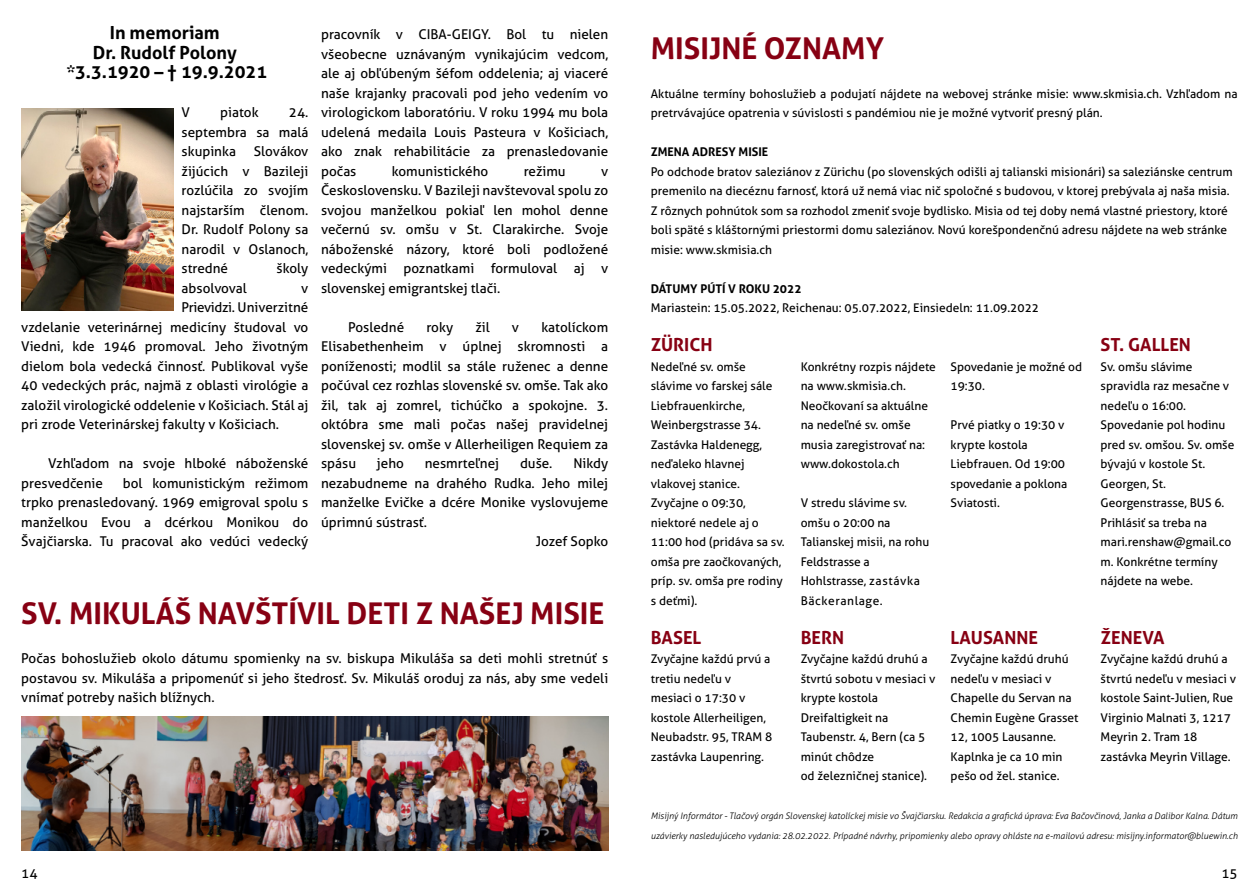
<style>
.page{position:relative;width:1259px;height:893px;background:#fff}
.page>*{position:absolute;margin:0;border:0;box-sizing:border-box;transform-origin:0 0}
.t1{font:700 30px "Aller";color:#870013}
.t2{font:700 18px/19.5px "Aller";color:#000;text-align:center}
.t3{font:700 18px "Aller";color:#870013}
.t4{font:13.5px/19.5px "Aller";color:#000;text-align:justify}
.t5{font:12px/19.5px "Aller";color:#000}
.t6{font:700 12px "Aller";color:#000}
.t7{font:italic 300 9px/19.5px "Aller";color:#000}
</style>
<div class="page">
<img style="left:21px;top:108px;width:152px;height:203px">
<img style="left:21px;top:717px;width:587px;height:133px">
<h2 class="t2" style="left:66px;top:25px;width:202px">In memoriam<br>Dr. Rudolf Polony *3.3.1920 – † 19.9.2021</h2>
<p class="t4" style="left:182px;top:104px;width:10px">V</p>
<p class="t4" style="left:220px;top:104px;width:40px">piatok</p>
<p class="t4" style="left:182px;top:104px;width:128px;text-indent:107px">24. septembra sa malá skupinka</p>
<p class="t4" style="left:182px;top:143px;width:128px;text-indent:72px">Slovákov žijúcich v Bazileji rozlúčila zo svojím najstarším členom.<br>Dr. Rudolf Polony sa narodil v Oslanoch, stredné</p>
<p class="t4" style="left:277px;top:260px;width:33px">školy</p>
<p class="t4" style="left:182px;top:279px;width:67px">absolvoval</p>
<p class="t4" style="left:301px;top:279px;width:9px">v</p>
<p class="t4" style="left:182px;top:299px;width:128px">Prievidzi. Univerzitné</p>
<p class="t4" style="left:21px;top:318px;width:289px">vzdelanie veterinárnej medicíny študoval vo</p>
<p class="t4" style="left:21px;top:338px;width:289px">Viedni, kde 1946 promoval. Jeho životným</p>
<p class="t4" style="left:21px;top:357px;width:289px">dielom bola vedecká činnosť. Publikoval vyše</p>
<p class="t4" style="left:21px;top:377px;width:289px">40 vedeckých prác, najmä z oblasti virológie a</p>
<p class="t4" style="left:21px;top:396px;width:289px">založil virologické oddelenie v Košiciach. Stál aj</p>
<p class="t4" style="left:21px;top:416px;width:259px">pri zrode Veterinárskej fakulty v Košiciach.</p>
<p class="t4" style="left:21px;top:455px;width:289px;text-indent:27px">Vzhľadom na svoje hlboké náboženské presvedčenie</p>
<p class="t4" style="left:21px;top:474px;width:289px;text-indent:102px">bol komunistickým režimom trpko prenasledovaný. 1969 emigroval spolu s manželkou Evou a dcérkou Monikou do Švajčiarska. Tu pracoval ako vedúci vedecký</p>
<p class="t4" style="left:321px;top:26px;width:289px">pracovník v CIBA-GEIGY. Bol tu nielen všeobecne uznávaným vynikajúcim vedcom, ale aj obľúbeným šéfom oddelenia; aj viaceré naše krajanky pracovali pod jeho vedením vo virologickom laboratóriu. V roku 1994 mu bola udelená medaila Louis Pasteura v Košiciach, ako znak rehabilitácie za prenasledovanie počas</p>
<p class="t4" style="left:392px;top:162px;width:98px">komunistického</p>
<p class="t4" style="left:524px;top:162px;width:43px">režimu</p>
<p class="t4" style="left:321px;top:162px;width:289px;text-indent:280px">v Československu. V Bazileji navštevoval spolu zo svojou manželkou pokiaľ len mohol denne večernú sv. omšu v St. Clarakirche. Svoje náboženské názory, ktoré boli podložené vedeckými poznatkami formuloval aj v slovenskej emigrantskej tlači.</p>
<p class="t4" style="left:348px;top:318px;width:58px">Posledné</p>
<p class="t4" style="left:426px;top:318px;width:28px">roky</p>
<p class="t4" style="left:475px;top:318px;width:16px">žil</p>
<p class="t4" style="left:512px;top:318px;width:9px">v</p>
<p class="t4" style="left:321px;top:318px;width:289px;text-indent:220px">katolíckom Elisabethenheim v úplnej skromnosti a poníženosti; modlil sa stále ruženec a denne počúval cez rozhlas slovenské sv. omše. Tak ako žil, tak aj zomrel, tichúčko a spokojne. 3. októbra sme mali počas našej pravidelnej slovenskej sv. omše v Allerheiligen Requiem za spásu</p>
<p class="t4" style="left:377px;top:455px;width:29px">jeho</p>
<p class="t4" style="left:425px;top:455px;width:76px">nesmrteľnej</p>
<p class="t4" style="left:520px;top:455px;width:34px">duše.</p>
<p class="t4" style="left:573px;top:455px;width:36px">Nikdy</p>
<p class="t4" style="left:321px;top:474px;width:289px">nezabudneme na drahého Rudka. Jeho milej</p>
<p class="t4" style="left:321px;top:494px;width:289px">manželke Evičke a dcére Monike vyslovujeme</p>
<p class="t4" style="left:321px;top:513px;width:107px">úprimnú sústrasť.</p>
<p class="t4" style="left:536px;top:533px;width:74px">Jozef Sopko</p>
<h1 class="t1" style="left:21px;top:602px;width:585px">SV. MIKULÁŠ NAVŠTÍVIL DETI Z NAŠEJ MISIE</h1>
<p class="t4" style="left:21px;top:650px;width:588px">Počas bohoslužieb okolo dátumu spomienky na sv. biskupa Mikuláša sa deti mohli stretnúť s postavou sv. Mikuláša a pripomenúť si jeho štedrosť. Sv. Mikuláš oroduj za nás, aby sme vedeli vnímať potreby našich blížnych.</p>
<h1 class="t1" style="left:651px;top:36px;width:235px">MISIJNÉ OZNAMY</h1>
<p class="t5" style="left:651px;top:85px;width:588px">Aktuálne termíny bohoslužieb a podujatí nájdete na webovej stránke misie: www.skmisia.ch. Vzhľadom na pretrvávajúce opatrenia v súvislosti s pandémiou nie je možné vytvoriť presný plán.</p>
<p class="t6" style="left:651px;top:147px;width:119px">ZMENA ADRESY MISIE</p>
<p class="t5" style="left:651px;top:163px;width:583px">Po odchode bratov saleziánov z Zürichu (po slovenských odišli aj talianski misionári) sa saleziánske centrum premenilo na diecéznu farnosť, ktorá už nemá viac nič spoločné s budovou, v ktorej prebývala aj naša misia.<br>Z rôznych pohnútok som sa rozhodol zmeniť svoje bydlisko. Misia od tej doby nemá vlastné priestory, ktoré boli späté s kláštornými priestormi domu saleziánov. Novú korešpondenčnú adresu nájdete na web stránke misie: www.skmisia.ch</p>
<p class="t6" style="left:651px;top:284px;width:152px">DÁTUMY PÚTÍ V ROKU 2022</p>
<p class="t5" style="left:651px;top:299px;width:390px">Mariastein: 15.05.2022, Reichenau: 05.07.2022, Einsiedeln: 11.09.2022</p>
<h2 class="t3" style="left:651px;top:338px;width:63px">ZÜRICH</h2>
<p class="t5" style="left:651px;top:358px;width:135px">Nedeľné sv. omše slávime vo farskej sále<br>Liebfrauenkirche,<br>Weinbergstrasse 34.<br>Zastávka Haldenegg, neďaleko hlavnej vlakovej stanice.<br>Zvyčajne o 09:30, niektoré nedele aj o<br>11:00 hod (pridáva sa sv. omša pre zaočkovaných, príp. sv. omša pre rodiny s deťmi).</p>
<p class="t5" style="left:800px;top:358px;width:137px">Konkrétny rozpis nájdete na www.skmisia.ch.<br>Neočkovaní sa aktuálne na nedeľné sv. omše musia zaregistrovať na: www.dokostola.ch</p>
<p class="t5" style="left:800px;top:494px;width:130px">V stredu slávime sv. omšu o 20:00 na<br>Talianskej misii, na rohu<br>Feldstrasse a<br>Hohlstrasse, zastávka<br>Bäckeranlage.</p>
<h2 class="t3" style="left:651px;top:630px;width:52px">BASEL</h2>
<p class="t5" style="left:651px;top:650px;width:123px">Zvyčajne každú prvú a tretiu nedeľu v mesiaci o 17:30 v kostole Allerheiligen,<br>Neubadstr. 95, TRAM 8 zastávka Laupenring.</p>
<h2 class="t3" style="left:800px;top:630px;width:45px">BERN</h2>
<p class="t5" style="left:800px;top:650px;width:136px">Zvyčajne každú druhú a štvrtú sobotu v mesiaci v krypte kostola<br>Dreifaltigkeit na<br>Taubenstr. 4, Bern (ca 5 minút chôdze<br>od železničnej stanice).</p>
<p class="t5" style="left:950px;top:358px;width:133px">Spovedanie je možné od<br>19:30.</p>
<p class="t5" style="left:950px;top:416px;width:118px">Prvé piatky o 19:30 v krypte kostola<br>Liebfrauen. Od 19:00 spovedanie a poklona<br>Sviatosti.</p>
<h2 class="t3" style="left:950px;top:630px;width:89px">LAUSANNE</h2>
<p class="t5" style="left:950px;top:650px;width:129px">Zvyčajne každú druhú nedeľu v mesiaci v<br>Chapelle du Servan na<br>Chemin Eugène Grasset<br>12, 1005 Lausanne.<br>Kaplnka je ca 10 min pešo od žel. stanice.</p>
<h2 class="t3" style="left:1100px;top:338px;width:92px">ST. GALLEN</h2>
<p class="t5" style="left:1100px;top:358px;width:135px">Sv. omšu slávime spravidla raz mesačne v nedeľu o 16:00.<br>Spovedanie pol hodinu pred sv. omšou. Sv. omše bývajú v kostole St.<br>Georgen, St.<br>Georgenstrasse, BUS 6.<br>Prihlásiť sa treba na mari.renshaw@gmail.co m. Konkrétne termíny nájdete na webe.</p>
<h2 class="t3" style="left:1100px;top:630px;width:66px">ŽENEVA</h2>
<p class="t5" style="left:1100px;top:650px;width:137px">Zvyčajne každú druhú a štvrtú nedeľu v mesiaci v kostole Saint-Julien, Rue<br>Virginio Malnati 3, 1217<br>Meyrin 2. Tram 18 zastávka Meyrin Village.</p>
<p class="t7" style="left:651px;top:807px;width:588px">Misijný Informátor - Tlačový orgán Slovenskej katolíckej misie vo Švajčiarsku. Redakcia a grafická úprava: Eva Bačovčinová, Janka a Dalibor Kalna. Dátum uzávierky nasledujúceho vydania: 28.02.2022. Prípadné návrhy, pripomienky alebo opravy ohláste na e-mailovú adresu: misijny.informator@bluewin.ch</p>
<p class="t4" style="left:21px;top:864px;width:18px">14</p>
<p class="t4" style="left:1221px;top:864px;width:18px">15</p>
</div>
